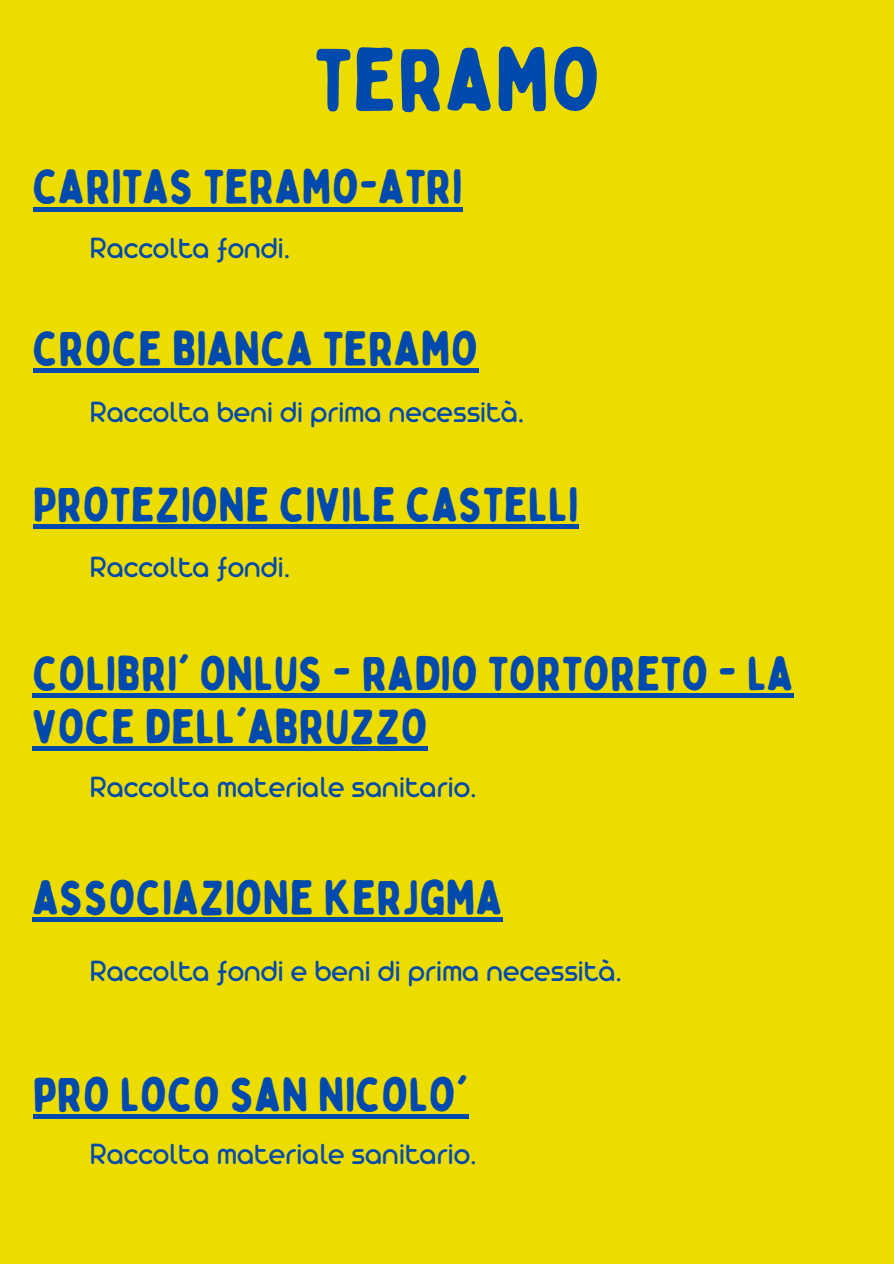
<style>
.page{position:relative;width:894px;height:1264px;background:#fff}
.page>*{position:absolute;margin:0;border:0;box-sizing:border-box;transform-origin:0 0}
.t1{font:88.65px "Bobby Jones Soft";color:#004aad}
.t2{font:48.15px/52.9px "Bobby Jones Soft";color:#004aad}
.t3{font:31.5px "Arista Pro";color:#004aad}
</style>
<div class="page">
<div style="left:0;top:0;width:893px;height:1263px;background:#eddc00"></div>
<hr style="left:33px;top:207px;width:429px;height:4px;background:#004aad">
<div style="left:33px;top:368px;width:445px;height:5px;background:#004aad"></div>
<div style="left:33px;top:524px;width:545px;height:5px;background:#004aad"></div>
<div style="left:33px;top:693px;width:760px;height:5px;background:#004aad"></div>
<div style="left:33px;top:746px;width:395px;height:5px;background:#004aad"></div>
<div style="left:33px;top:917px;width:470px;height:5px;background:#004aad"></div>
<hr style="left:33px;top:1114px;width:435px;height:4px;background:#004aad">
<p class="t1" style="left:314px;top:25px;width:288px">TERAMO</p>
<p class="t2" style="left:33px;top:161px;width:431px">CARITAS TERAMO-ATRI</p>
<p class="t3" style="left:89px;top:238px;width:203px">Raccolta fondi.</p>
<p class="t2" style="left:33px;top:323px;width:447px">CROCE BIANCA TERAMO</p>
<p class="t3" style="left:89px;top:401px;width:437px">Raccolta beni di prima necessità.</p>
<p class="t2" style="left:33px;top:479px;width:547px">PROTEZIONE CIVILE CASTELLI</p>
<p class="t3" style="left:89px;top:557px;width:203px">Raccolta fondi.</p>
<p class="t2" style="left:33px;top:648px;width:762px">COLIBRI' ONLUS - RADIO TORTORETO - LA<br>VOCE DELL'ABRUZZO</p>
<p class="t3" style="left:89px;top:776px;width:389px">Raccolta materiale sanitario.</p>
<p class="t2" style="left:33px;top:872px;width:471px">ASSOCIAZIONE KERJGMA</p>
<p class="t3" style="left:89px;top:960px;width:534px">Raccolta fondi e beni di prima necessità.</p>
<p class="t2" style="left:33px;top:1068px;width:437px">PRO LOCO SAN NICOLO'</p>
<p class="t3" style="left:89px;top:1143px;width:389px">Raccolta materiale sanitario.</p>
</div>
